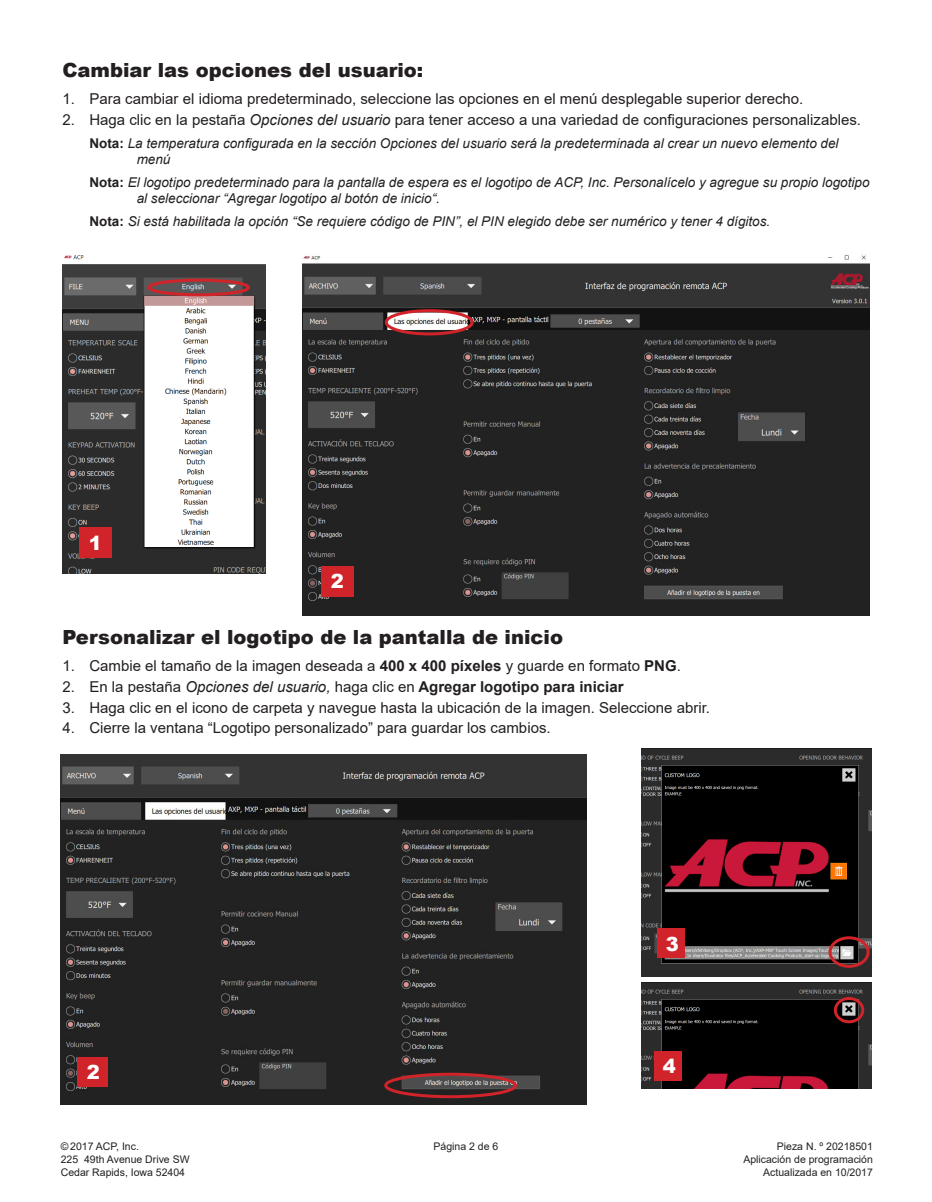
<style>
.page{position:relative;width:932px;height:1202px;background:#fff}
.page>*{position:absolute;margin:0;border:0;box-sizing:border-box;transform-origin:0 0}
.SubHeading{font:900 19.5px "Arial";color:#231f20}
.t1{font:900 19.5px "Arial";color:#fff}
.t2{font:15px "Arial";color:#231f20}
.t3{font:700 15px "Arial";color:#231f20}
.note-nested{font:italic 13.5px/16.2px "Arial";color:#231f20}
.t4{font:10.5px/12.6px "Arial";color:#231f20}
.s1{font-style:italic}
.s2{font-weight:700;font-style:normal}
.s3{font-weight:700}
.s4{font-weight:400}
.s5{font-weight:400;font-style:italic}
</style>
<div class="page">
<img style="left:303px;top:254px;width:566px;height:361px">
<div style="left:321px;top:565px;width:32px;height:31px;background:#d1232a"></div>
<div style="left:385px;top:309px;width:88px;height:26px;border:3px solid #d1232a;border-radius:50%"></div>
<img style="left:62px;top:255px;width:203px;height:318px">
<div style="left:79px;top:527px;width:32px;height:31px;background:#d1232a"></div>
<div style="left:148px;top:278px;width:102px;height:18px;border:3px solid #d1232a;border-radius:50%"></div>
<img style="left:61px;top:754px;width:525px;height:350px">
<div style="left:77px;top:1057px;width:31px;height:30px;background:#d1232a"></div>
<div style="left:384px;top:1072px;width:133px;height:26px;border:3px solid #d1232a;border-radius:50%"></div>
<img style="left:641px;top:748px;width:230px;height:228px">
<div style="left:828px;top:936px;width:41px;height:31px;border:3px solid #d1232a;border-radius:50%"></div>
<div style="left:657px;top:928px;width:28px;height:30px;background:#d1232a"></div>
<img style="left:641px;top:982px;width:230px;height:106px">
<div style="left:833px;top:997px;width:31px;height:26px;border:3px solid #d1232a;border-radius:50%"></div>
<div style="left:654px;top:1050px;width:28px;height:30px;background:#d1232a"></div>
<p class="SubHeading" style="left:62px;top:55px;width:362px">Cambiar las opciones del usuario:</p>
<p class="t2" style="left:62px;top:88px;width:742px">1. Para cambiar el idioma predeterminado, seleccione las opciones en el menú desplegable superior derecho.</p>
<p class="t2" style="left:62px;top:109px;width:800px">2. Haga clic en la pestaña <span class="s1">Opciones del usuario</span> para tener acceso a una variedad de configuraciones personalizables.</p>
<p class="note-nested" style="left:137px;top:135px;width:703px;text-indent:-47px"><span class="s2">Nota:</span> La temperatura configurada en la sección Opciones del usuario será la predeterminada al crear un nuevo elemento del menú</p>
<p class="note-nested" style="left:137px;top:174px;width:734px;text-indent:-47px"><span class="s2">Nota:</span> El logotipo predeterminado para la pantalla de espera es el logotipo de ACP, Inc. Personalícelo y agregue su propio logotipo al seleccionar “Agregar logotipo al botón de inicio“.</p>
<p class="note-nested" style="left:89px;top:213px;width:682px"><span class="s2">Nota:</span> Si está habilitada la opción “Se requiere código de PIN”, el PIN elegido debe ser numérico y tener 4 dígitos.</p>
<p class="t1" style="left:89px;top:528px;width:15px">1</p>
<p class="t1" style="left:331px;top:567px;width:15px">2</p>
<p class="SubHeading" style="left:62px;top:622px;width:502px">Personalizar el logotipo de la pantalla de inicio</p>
<p class="t2" style="left:62px;top:655px;width:620px">1. Cambie el tamaño de la imagen deseada a <span class="s3">400 x 400 píxeles</span> y guarde en formato <span class="s3">PNG</span>.</p>
<p class="t3" style="left:62px;top:676px;width:562px"><span class="s4">2. En la pestaña</span> <span class="s5">Opciones del usuario,</span> <span class="s4">haga clic en</span> Agregar logotipo para iniciar</p>
<p class="t2" style="left:62px;top:697px;width:649px">3. Haga clic en el icono de carpeta y navegue hasta la ubicación de la imagen. Seleccione abrir.</p>
<p class="t2" style="left:62px;top:717px;width:490px">4. Cierre la ventana “Logotipo personalizado” para guardar los cambios.</p>
<p class="t1" style="left:87px;top:1058px;width:15px">2</p>
<p class="t1" style="left:665px;top:929px;width:15px">3</p>
<p class="t1" style="left:662px;top:1051px;width:15px">4</p>
<p class="t4" style="left:61px;top:1140px;width:130px">© 2017 ACP, Inc.<br>225 49th Avenue Drive SW<br>Cedar Rapids, Iowa 52404</p>
<p class="t4" style="left:743px;top:1140px;width:131px;text-align:right">Pieza N. º 20218501<br>Aplicación de programación<br>Actualizada en 10/2017</p>
<p class="t4" style="left:433px;top:1140px;width:66px">Página 2 de 6</p>
</div>
